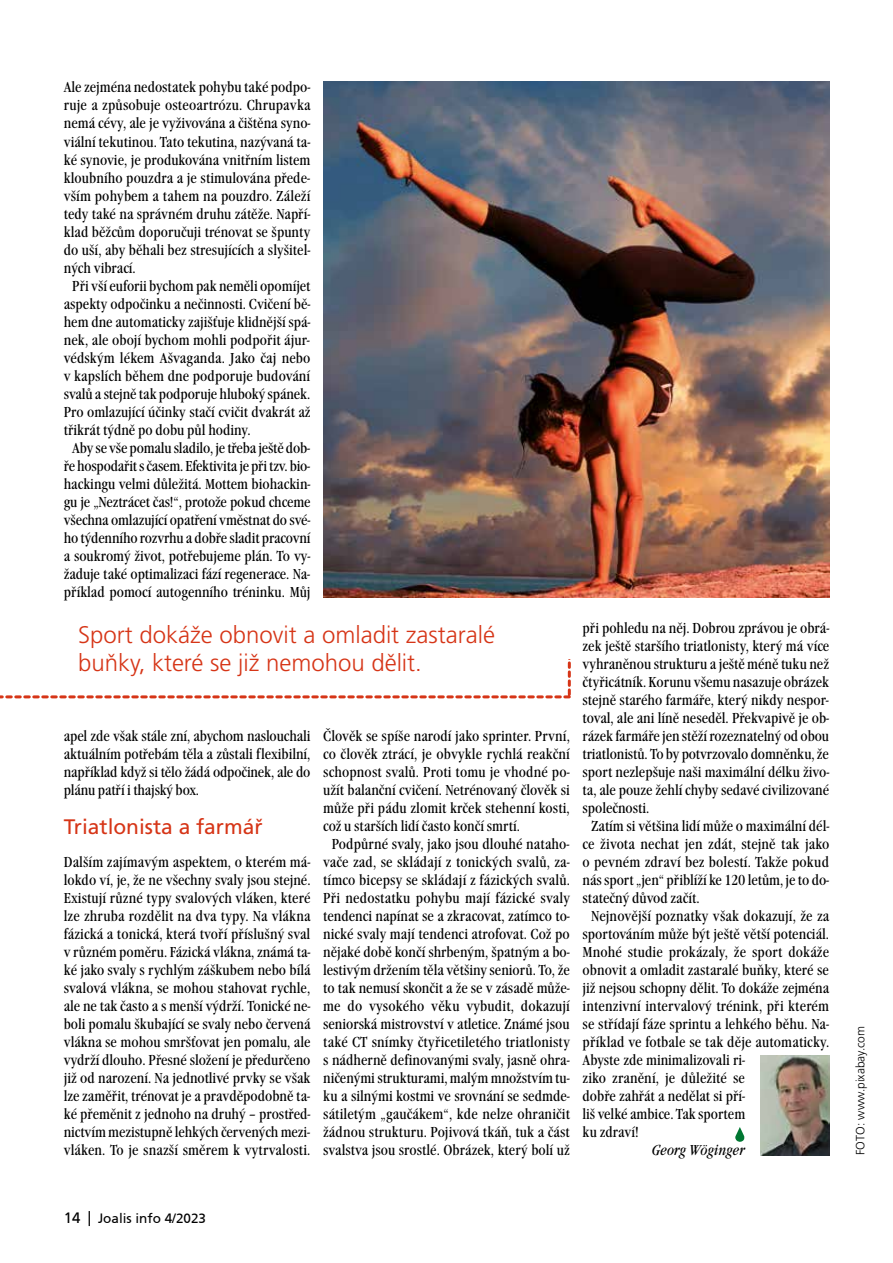
<style>
.page{position:relative;width:893px;height:1263px;background:#fff}
.page>*{position:absolute;margin:0;border:0;box-sizing:border-box;transform-origin:0 0}
.t1{font:300 24px/28.8px "Frutiger CE";color:#d63517}
.t2{font:21px "Frutiger CE";color:#d63517}
.t3{font:condensed 15px/18px "Garamond Itc TCE";color:#000;text-align:justify}
.t4{font:italic condensed 15px "Garamond Itc TCE";color:#000}
.t5{font:300 13.5px "Frutiger CE";color:#000}
.t6{font:13.5px "Frutiger CE";color:#000}
.t7{font:300 12px "Frutiger CE";color:#000}
.s1{font-size:16.5px}
.s2{font-size:15px}
</style>
<div class="page">
<img style="left:0;top:81px;width:830px;height:1075px">
<div style="left:0;top:610px;width:21px;height:43px;background:#fff"></div>
<p class="t3" style="left:64px;top:79px;width:248px">Ale zejména nedostatek pohybu také podpo-</p>
<p class="t3" style="left:64px;top:97px;width:248px">ruje a způsobuje osteoartrózu. Chrupavka</p>
<p class="t3" style="left:64px;top:115px;width:248px">nemá cévy, ale je vyživována a čištěna syno-</p>
<p class="t3" style="left:64px;top:133px;width:248px">viální tekutinou. Tato tekutina, nazývaná ta-</p>
<p class="t3" style="left:64px;top:151px;width:248px">ké synovie, je produkována vnitřním listem</p>
<p class="t3" style="left:64px;top:169px;width:248px">kloubního pouzdra a je stimulována přede-</p>
<p class="t3" style="left:64px;top:187px;width:248px">vším pohybem a tahem na pouzdro. Záleží</p>
<p class="t3" style="left:64px;top:205px;width:248px">tedy také na správném druhu zátěže. Napří-</p>
<p class="t3" style="left:64px;top:223px;width:248px">klad běžcům doporučuji trénovat se špunty</p>
<p class="t3" style="left:64px;top:241px;width:248px">do uší, aby běhali bez stresujících a slyšitel-</p>
<p class="t3" style="left:64px;top:259px;width:74px">ných vibrací.</p>
<p class="t3" style="left:72px;top:277px;width:240px">Při vší euforii bychom pak neměli opomíjet</p>
<p class="t3" style="left:64px;top:295px;width:248px">aspekty odpočinku a nečinnosti. Cvičení bě-</p>
<p class="t3" style="left:64px;top:313px;width:248px">hem dne automaticky zajišťuje klidnější spá-</p>
<p class="t3" style="left:64px;top:331px;width:248px">nek, ale obojí bychom mohli podpořit ájur-</p>
<p class="t3" style="left:64px;top:349px;width:248px">védským lékem Ašvaganda. Jako čaj nebo</p>
<p class="t3" style="left:64px;top:367px;width:248px">v kapslích během dne podporuje budování</p>
<p class="t3" style="left:64px;top:385px;width:248px">svalů a stejně tak podporuje hluboký spánek.</p>
<p class="t3" style="left:64px;top:403px;width:248px">Pro omlazující účinky stačí cvičit dvakrát až</p>
<p class="t3" style="left:64px;top:421px;width:188px">třikrát týdně po dobu půl hodiny.</p>
<p class="t3" style="left:72px;top:439px;width:239px">Aby se vše pomalu sladilo, je třeba ještě dob-</p>
<p class="t3" style="left:64px;top:457px;width:248px">ře hospodařit s časem. Efektivita je při tzv. bio-</p>
<p class="t3" style="left:64px;top:475px;width:248px">hackingu velmi důležitá. Mottem biohackin-</p>
<p class="t3" style="left:64px;top:493px;width:248px">gu je „Neztrácet čas!“, protože pokud chceme</p>
<p class="t3" style="left:64px;top:511px;width:248px">všechna omlazující opatření vměstnat do své-</p>
<p class="t3" style="left:64px;top:529px;width:248px">ho týdenního rozvrhu a dobře sladit pracovní</p>
<p class="t3" style="left:64px;top:547px;width:248px">a soukromý život, potřebujeme plán. To vy-</p>
<p class="t3" style="left:64px;top:565px;width:248px">žaduje také optimalizaci fází regenerace. Na-</p>
<p class="t3" style="left:64px;top:583px;width:248px">příklad pomocí autogenního tréninku. Můj</p>
<h1 class="t1" style="left:78px;top:620px;width:418px">Sport dokáže obnovit a omladit zastaralé buňky, které se již nemohou dělit.</h1>
<p class="t3" style="left:64px;top:727px;width:248px">apel zde však stále zní, abychom naslouchali aktuálním potřebám těla a zůstali flexibilní, například když si tělo žádá odpočinek, ale do plánu patří i thajský box.</p>
<h2 class="t2" style="left:64px;top:814px;width:200px">Triatlonista a farmář</h2>
<p class="t3" style="left:64px;top:853px;width:248px">Dalším zajímavým aspektem, o kterém má&shy;lokdo ví, je, že ne všechny svaly jsou stejné.<br>Existují různé typy svalových vláken, které lze zhruba rozdělit na dva typy. Na vlákna fázická a tonická, která tvoří příslušný sval v různém poměru. Fázická vlákna, známá ta&shy;ké jako svaly s rychlým záškubem nebo bílá svalová vlákna, se mohou stahovat rychle, ale ne tak často a s menší výdrží. Tonické ne&shy;boli pomalu škubající se svaly nebo červená vlákna se mohou smršťovat jen pomalu, ale vydrží dlouho. Přesné složení je předurčeno již od narození. Na jednotlivé prvky se však lze zaměřit, trénovat je a pravděpodobně ta&shy;ké přeměnit z jednoho na druhý – prostřed&shy;nictvím mezistupně lehkých červených mezi&shy;vláken. To je snazší směrem k vytrvalosti.</p>
<p class="t3" style="left:323px;top:727px;width:248px">Člověk se spíše narodí jako sprinter. První,</p>
<p class="t3" style="left:323px;top:745px;width:248px">co člověk ztrácí, je obvykle rychlá reakční</p>
<p class="t3" style="left:323px;top:763px;width:248px">schopnost svalů. Proti tomu je vhodné po-</p>
<p class="t3" style="left:323px;top:781px;width:248px">užít balanční cvičení. Netrénovaný člověk si</p>
<p class="t3" style="left:323px;top:799px;width:248px">může při pádu zlomit krček stehenní kosti,</p>
<p class="t3" style="left:323px;top:817px;width:198px">což u starších lidí často končí smrtí.</p>
<p class="t3" style="left:332px;top:835px;width:239px">Podpůrné svaly, jako jsou dlouhé nataho-</p>
<p class="t3" style="left:323px;top:853px;width:248px">vače zad, se skládají z tonických svalů, za-</p>
<p class="t3" style="left:323px;top:871px;width:248px">tímco bicepsy se skládají z fázických svalů.</p>
<p class="t3" style="left:323px;top:889px;width:248px">Při nedostatku pohybu mají fázické svaly</p>
<p class="t3" style="left:323px;top:907px;width:248px">tendenci napínat se a zkracovat, zatímco to-</p>
<p class="t3" style="left:323px;top:925px;width:248px">nické svaly mají tendenci atrofovat. Což po</p>
<p class="t3" style="left:323px;top:943px;width:248px">nějaké době končí shrbeným, špatným a bo-</p>
<p class="t3" style="left:323px;top:961px;width:248px">lestivým držením těla většiny seniorů. To, že</p>
<p class="t3" style="left:323px;top:979px;width:248px">to tak nemusí skončit a že se v zásadě může-</p>
<p class="t3" style="left:323px;top:997px;width:248px">me do vysokého věku vybudit, dokazují</p>
<p class="t3" style="left:323px;top:1015px;width:248px">seniorská mistrovství v atletice. Známé jsou</p>
<p class="t3" style="left:323px;top:1033px;width:248px">také CT snímky čtyřicetiletého triatlonisty</p>
<p class="t3" style="left:323px;top:1051px;width:248px">s nádherně definovanými svaly, jasně ohra-</p>
<p class="t3" style="left:323px;top:1069px;width:248px">ničenými strukturami, malým množstvím tu-</p>
<p class="t3" style="left:323px;top:1087px;width:248px">ku a silnými kostmi ve srovnání se sedmde-</p>
<p class="t3" style="left:323px;top:1105px;width:248px">sátiletým „gaučákem“, kde nelze ohraničit</p>
<p class="t3" style="left:323px;top:1123px;width:248px">žádnou strukturu. Pojivová tkáň, tuk a část</p>
<p class="t3" style="left:323px;top:1141px;width:248px">svalstva jsou srostlé. Obrázek, který bolí už</p>
<p class="t3" style="left:583px;top:619px;width:248px">při pohledu na něj. Dobrou zprávou je obrá-</p>
<p class="t3" style="left:583px;top:637px;width:248px">zek ještě staršího triatlonisty, který má více</p>
<p class="t3" style="left:583px;top:655px;width:248px">vyhraněnou strukturu a ještě méně tuku než</p>
<p class="t3" style="left:583px;top:673px;width:248px">čtyřicátník. Korunu všemu nasazuje obrázek</p>
<p class="t3" style="left:583px;top:691px;width:248px">stejně starého farmáře, který nikdy nespor-</p>
<p class="t3" style="left:583px;top:709px;width:248px">toval, ale ani líně neseděl. Překvapivě je ob-</p>
<p class="t3" style="left:583px;top:727px;width:248px">rázek farmáře jen stěží rozeznatelný od obou</p>
<p class="t3" style="left:583px;top:745px;width:248px">triatlonistů. To by potvrzovalo domněnku, že</p>
<p class="t3" style="left:583px;top:763px;width:248px">sport nezlepšuje naši maximální délku živo-</p>
<p class="t3" style="left:583px;top:781px;width:248px">ta, ale pouze žehlí chyby sedavé civilizované</p>
<p class="t3" style="left:583px;top:799px;width:68px">společnosti.</p>
<p class="t3" style="left:591px;top:817px;width:240px">Zatím si většina lidí může o maximální dél-</p>
<p class="t3" style="left:583px;top:835px;width:248px">ce života nechat jen zdát, stejně tak jako</p>
<p class="t3" style="left:583px;top:853px;width:248px">o pevném zdraví bez bolestí. Takže pokud</p>
<p class="t3" style="left:583px;top:871px;width:248px">nás sport „jen“ přiblíží ke 120 letům, je to do-</p>
<p class="t3" style="left:583px;top:889px;width:118px">statečný důvod začít.</p>
<p class="t3" style="left:591px;top:907px;width:240px">Nejnovější poznatky však dokazují, že za</p>
<p class="t3" style="left:583px;top:925px;width:248px">sportováním může být ještě větší potenciál.</p>
<p class="t3" style="left:583px;top:943px;width:248px">Mnohé studie prokázaly, že sport dokáže</p>
<p class="t3" style="left:583px;top:961px;width:248px">obnovit a omladit zastaralé buňky, které se</p>
<p class="t3" style="left:583px;top:979px;width:248px">již nejsou schopny dělit. To dokáže zejména</p>
<p class="t3" style="left:583px;top:997px;width:248px">intenzivní intervalový trénink, při kterém</p>
<p class="t3" style="left:583px;top:1015px;width:248px">se střídají fáze sprintu a lehkého běhu. Na-</p>
<p class="t3" style="left:583px;top:1033px;width:248px">příklad ve fotbale se tak děje automaticky.</p>
<p class="t3" style="left:583px;top:1051px;width:164px">Abyste zde minimalizovali ri-</p>
<p class="t3" style="left:583px;top:1069px;width:164px">ziko zranění, je důležité se</p>
<p class="t3" style="left:583px;top:1087px;width:164px">dobře zahřát a nedělat si pří-</p>
<p class="t3" style="left:583px;top:1105px;width:164px">liš velké ambice. Tak sportem</p>
<p class="t3" style="left:583px;top:1123px;width:58px">ku zdraví!</p>
<p class="t4" style="left:652px;top:1141px;width:95px">Georg Wöginger</p>
<p class="t5" style="left:65px;top:1207px;width:133px"><span class="s1">14 |</span> Joalis info 4/2023</p>
<p class="t6" style="left:64px;top:1210px;width:144px"><span class="s2">14 |</span> Joalis info 4/2023</p>
<p class="t7" style="left:853px;top:1155px;width:130px;rotate:-90deg">FOTO: www.pixabay.com</p>
</div>
